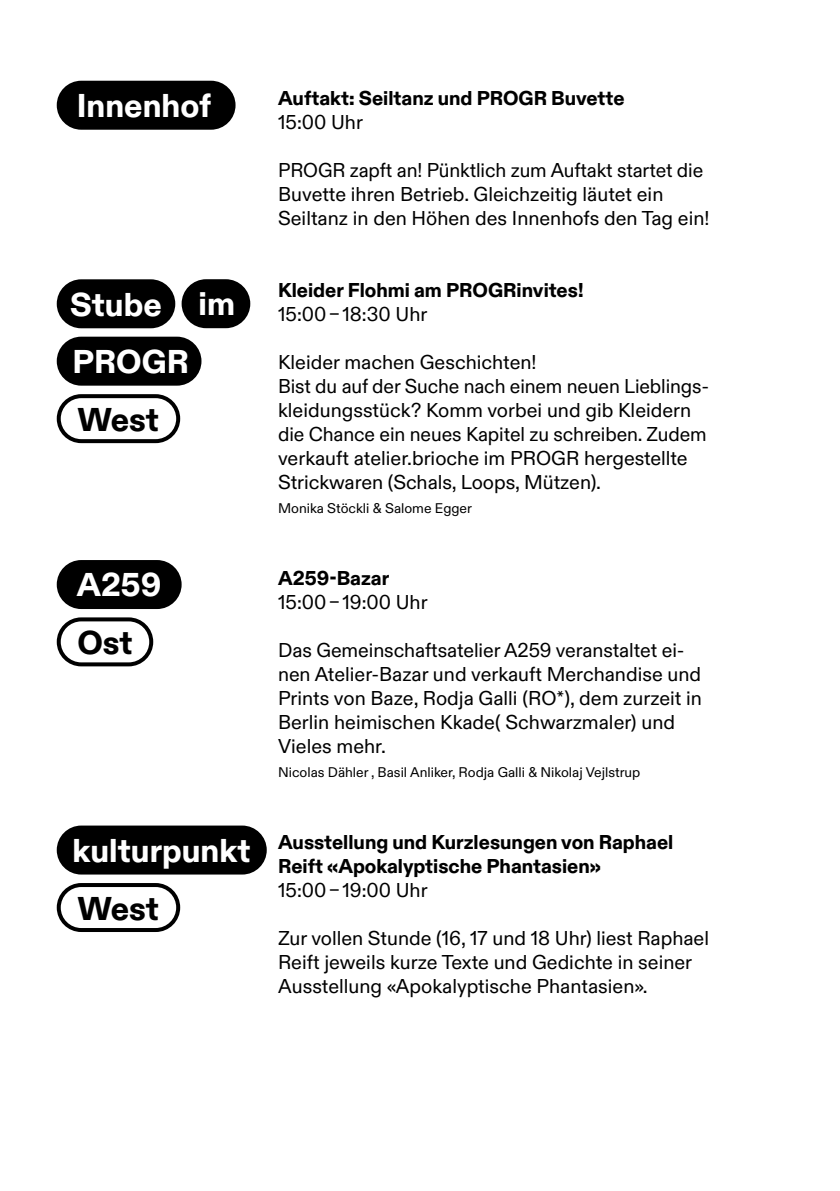
<style>
.page{position:relative;width:840px;height:1191px;background:#fff}
.page>*{position:absolute;margin:0;border:0;box-sizing:border-box;transform-origin:0 0}
.t1{font:800 33px/57.4px "ABC Diatype";color:#fff}
.t2{font:800 33px "ABC Diatype";letter-spacing:-.01em;color:#000}
.t3{font:20px/24px "ABC Diatype";color:#000}
.t4{font:800 20px/24px "ABC Diatype";color:#000}
.t5{font:14px "ABC Diatype";color:#000}
</style>
<div class="page">
<div style="left:57px;top:279px;width:118px;height:49px;background:#000;border-radius:24px"></div>
<div style="left:181px;top:279px;width:69px;height:49px;background:#000;border-radius:24px"></div>
<div style="left:57px;top:337px;width:144px;height:49px;background:#000;border-radius:24px"></div>
<div style="left:57px;top:394px;width:123px;height:49px;border:4px solid #000;border-radius:22px"></div>
<div style="left:57px;top:617px;width:96px;height:49px;border:4px solid #000;border-radius:22px"></div>
<div style="left:57px;top:825px;width:209px;height:49px;background:#000;border-radius:24px"></div>
<div style="left:57px;top:560px;width:124px;height:49px;background:#000;border-radius:24px"></div>
<div style="left:57px;top:81px;width:178px;height:49px;background:#000;border-radius:24px"></div>
<div style="left:57px;top:883px;width:123px;height:49px;border:4px solid #000;border-radius:22px"></div>
<h1 class="t1" style="left:77px;top:78px;width:136px">Innenhof</h1>
<h1 class="t1" style="left:70px;top:277px;width:166px">Stube im<br>PROGR</h1>
<h1 class="t2" style="left:77px;top:400px;width:83px">West</h1>
<h1 class="t1" style="left:77px;top:557px;width:86px">A259</h1>
<h1 class="t2" style="left:77px;top:623px;width:56px">Ost</h1>
<h1 class="t1" style="left:73px;top:823px;width:179px">kulturpunkt</h1>
<h1 class="t2" style="left:77px;top:889px;width:83px">West</h1>
<p class="t4" style="left:278px;top:87px;width:348px">Auftakt: Seiltanz und PROGR Buvette</p>
<p class="t3" style="left:278px;top:110px;width:86px">15:00 Uhr</p>
<p class="t3" style="left:278px;top:158px;width:432px">PROGR zapft an! Pünktlich zum Auftakt startet die<br>Buvette ihren Betrieb. Gleichzeitig läutet ein<br>Seiltanz in den Höhen des Innenhofs den Tag ein!</p>
<p class="t4" style="left:278px;top:279px;width:307px">Kleider Flohmi am PROGRinvites!</p>
<p class="t3" style="left:278px;top:302px;width:151px">15:00 – 18:30 Uhr</p>
<p class="t3" style="left:278px;top:350px;width:430px">Kleider machen Geschichten!<br>Bist du auf der Suche nach einem neuen Lieblings&shy;kleidungsstück? Komm vorbei und gib Kleidern die Chance ein neues Kapitel zu schreiben. Zudem verkauft atelier.brioche im PROGR hergestellte Strickwaren (Schals, Loops, Mützen).</p>
<p class="t5" style="left:278px;top:500px;width:195px">Monika Stöckli &amp; Salome Egger</p>
<p class="t4" style="left:278px;top:567px;width:113px">A259-Bazar</p>
<p class="t3" style="left:278px;top:590px;width:151px">15:00 – 19:00 Uhr</p>
<p class="t3" style="left:278px;top:638px;width:425px">Das Gemeinschaftsatelier A259 veranstaltet ei&shy;nen Atelier-Bazar und verkauft Merchandise und Prints von Baze, Rodja Galli (RO*), dem zurzeit in Berlin heimischen Kkade( Schwarzmaler) und Vieles mehr.</p>
<p class="t5" style="left:278px;top:764px;width:363px">Nicolas Dähler , Basil Anliker, Rodja Galli &amp; Nikolaj Vejlstrup</p>
<p class="t4" style="left:278px;top:831px;width:396px">Ausstellung und Kurzlesungen von Raphael<br>Reift «Apokalyptische Phantasien»</p>
<p class="t3" style="left:278px;top:878px;width:151px">15:00 – 19:00 Uhr</p>
<p class="t3" style="left:278px;top:926px;width:432px">Zur vollen Stunde (16, 17 und 18 Uhr) liest Raphael<br>Reift jeweils kurze Texte und Gedichte in seiner<br>Ausstellung «Apokalyptische Phantasien».</p>
</div>
